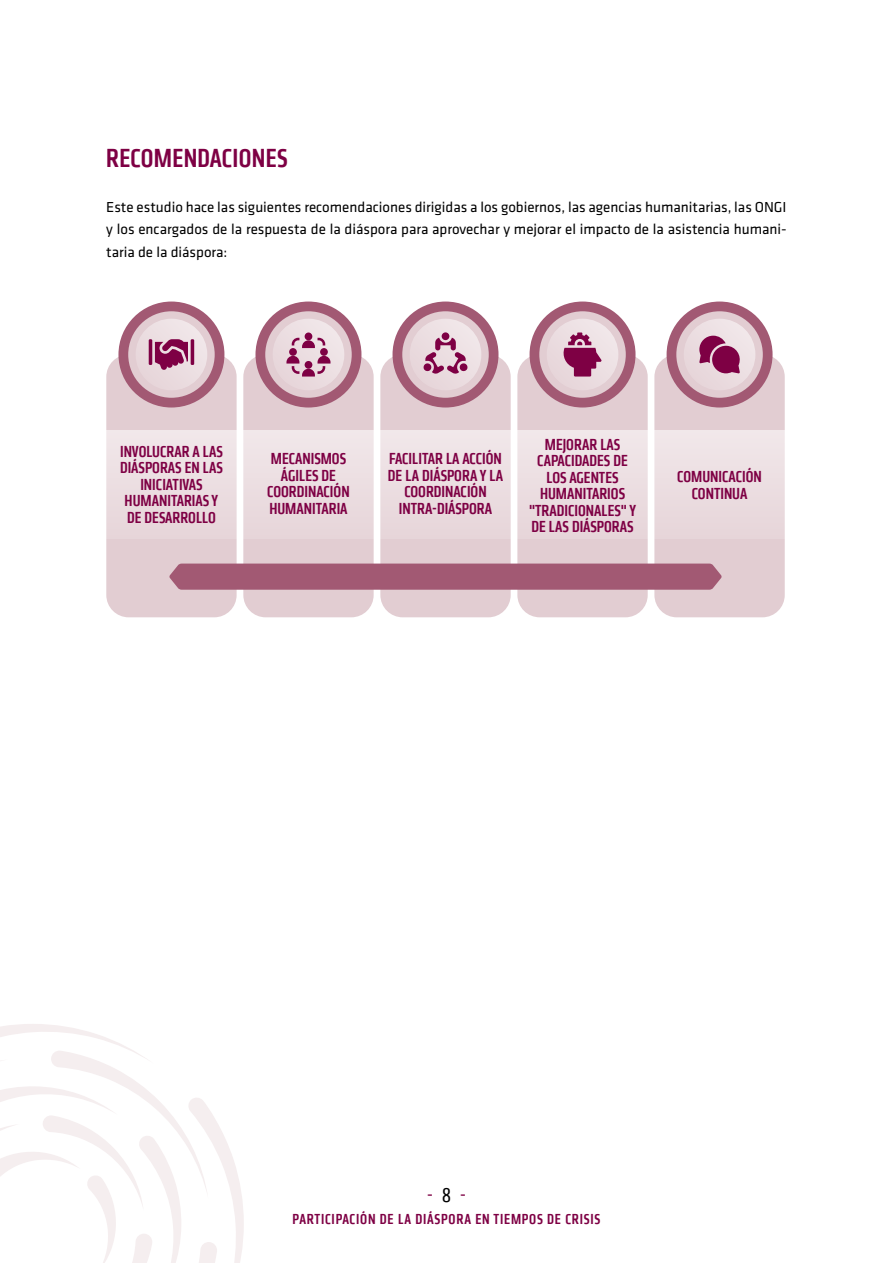
<style>
.page{position:relative;width:893px;height:1263px;background:#fff}
.page>*{position:absolute;margin:0;border:0;box-sizing:border-box;transform-origin:0 0}
.t1{font:500 condensed 27px "Klavika CH";letter-spacing:.01em;color:#7e0044}
.t2{font:condensed 21px "Klavika CH";color:#7e0044}
.t3{font:500 condensed 16.5px/16.5px "Klavika CH";color:#7e0044;text-align:center}
.t4{font:15px/22.5px "Klavika";color:#000;text-align:justify}
.t5{font:500 condensed 15px "Klavika CH";letter-spacing:.05em;color:#7e0044}
.s1{color:#000}
</style>
<div class="page">
<svg style="left:0;top:1024px;width:244px;height:239px"></svg>
<div style="left:106px;top:354px;width:131px;height:263px;background:#e2cdd2;border-radius:22px"></div>
<div style="left:243px;top:354px;width:131px;height:263px;background:#e2cdd2;border-radius:22px"></div>
<div style="left:380px;top:354px;width:131px;height:263px;background:#e2cdd2;border-radius:22px"></div>
<div style="left:517px;top:354px;width:131px;height:263px;background:#e2cdd2;border-radius:22px"></div>
<div style="left:654px;top:354px;width:131px;height:263px;background:#e2cdd2;border-radius:22px"></div>
<div style="left:106px;top:430px;width:131px;height:109px;background:#ecdee2"></div>
<div style="left:243px;top:430px;width:131px;height:109px;background:#ecdee2"></div>
<div style="left:380px;top:430px;width:131px;height:109px;background:#ecdee2"></div>
<div style="left:517px;top:430px;width:131px;height:109px;background:#ecdee2"></div>
<div style="left:654px;top:430px;width:131px;height:109px;background:#ecdee2"></div>
<div style="left:169px;top:564px;width:553px;height:26px;background:#a25973"></div>
<svg style="left:118px;top:302px;width:106px;height:105px"></svg>
<svg style="left:667px;top:302px;width:106px;height:105px"></svg>
<svg style="left:530px;top:302px;width:105px;height:105px"></svg>
<svg style="left:255px;top:302px;width:106px;height:105px"></svg>
<svg style="left:393px;top:302px;width:105px;height:105px"></svg>
<h1 class="t1" style="left:106px;top:141px;width:183px">RECOMENDACIONES</h1>
<p class="t4" style="left:106px;top:195px;width:682px">Este estudio hace las siguientes recomendaciones dirigidas a los gobiernos, las agencias humanitarias, las ONGI y los encargados de la respuesta de la diáspora para aprovechar y mejorar el impacto de la asistencia humani&shy;taria de la diáspora:</p>
<p class="t3" style="left:120px;top:443px;width:104px">INVOLUCRAR A LAS<br>DIÁSPORAS EN LAS<br>INICIATIVAS<br>HUMANITARIAS Y<br>DE DESARROLLO</p>
<p class="t3" style="left:267px;top:450px;width:84px">MECANISMOS<br>ÁGILES DE<br>COORDINACIÓN<br>HUMANITARIA</p>
<p class="t3" style="left:388px;top:450px;width:117px">FACILITAR LA ACCIÓN<br>DE LA DIÁSPORA Y LA<br>COORDINACIÓN<br>INTRA-DIÁSPORA</p>
<p class="t3" style="left:529px;top:436px;width:108px">MEJORAR LAS<br>CAPACIDADES DE<br>LOS AGENTES<br>HUMANITARIOS "TRADICIONALES" Y<br>DE LAS DIÁSPORAS</p>
<p class="t3" style="left:677px;top:468px;width:86px">COMUNICACIÓN<br>CONTINUA</p>
<p class="t2" style="left:427px;top:1182px;width:41px">- <span class="s1">8</span> -</p>
<p class="t5" style="left:293px;top:1210px;width:309px">PARTICIPACIÓN DE LA DIÁSPORA EN TIEMPOS DE CRISIS</p>
</div>
